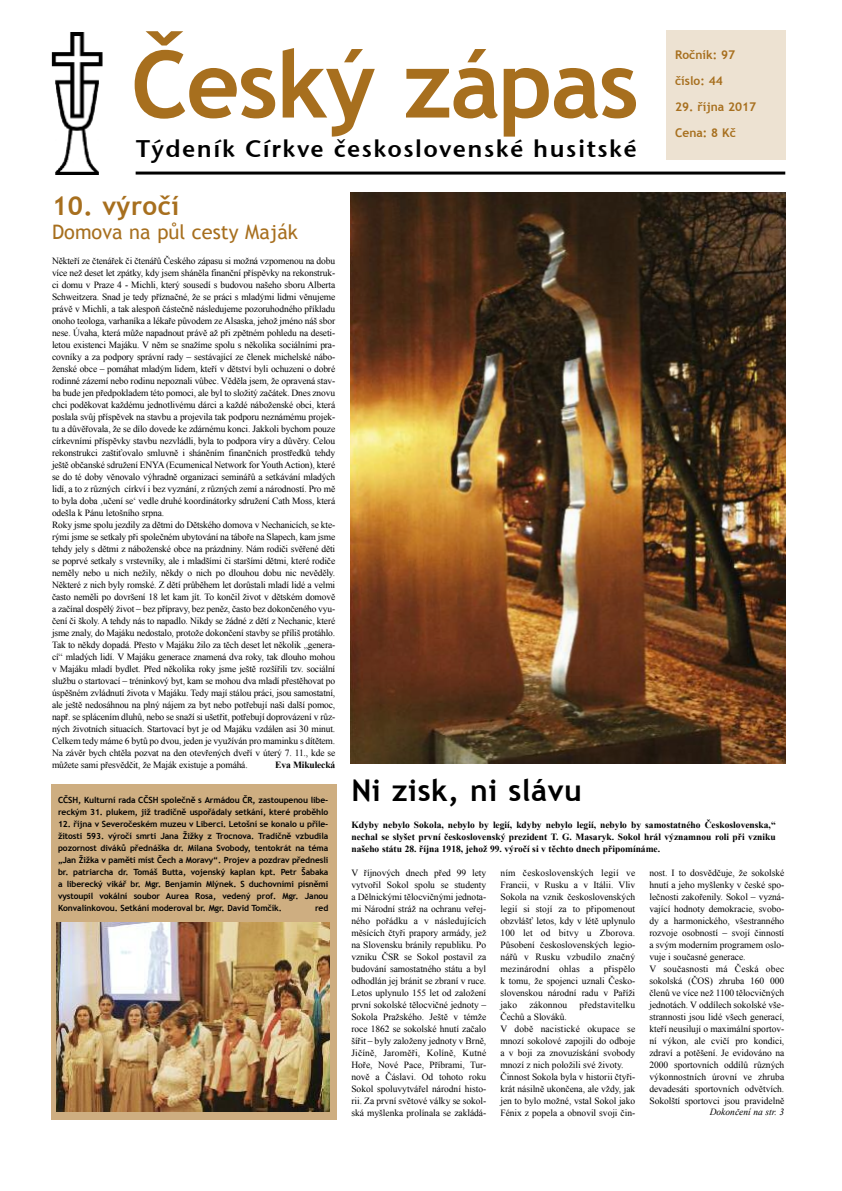
<style>
.page{position:relative;width:842px;height:1191px;background:#fff}
.page>*{position:absolute;margin:0;border:0;box-sizing:border-box;transform-origin:0 0}
.t1{font:700 93px "Trebuchet MS";letter-spacing:-.02em;color:#a76f1e}
.t2{font:700 30px "Trebuchet MS";letter-spacing:.02em;color:#000}
.t3{font:700 26px "Trebuchet MS";letter-spacing:.02em;color:#a76f1e}
.t4{font:24px "Stone Sans Sem ITCTT Semi";letter-spacing:.06em;color:#000}
.t5{font:20px "Trebuchet MS";color:#a76f1e}
.t6{font:700 12px/26px "Trebuchet MS";color:#a76f1e}
.t7{font:9.5px/12px "Times New Roman";letter-spacing:-.015em;color:#000}
.t8{font:700 9.5px/12px "Times New Roman";color:#000;text-align:justify}
.t9{font:9.5px "Times New Roman";letter-spacing:.015em;color:#000}
.t10{font:italic 9.5px "Times New Roman";color:#000}
.t11{font:700 8.5px/12px "Trebuchet MS";letter-spacing:-.01em;color:#000}
</style>
<div class="page">
<div style="left:51px;top:784px;width:285px;height:336px;background:#ceae81"></div>
<div style="left:666px;top:30px;width:119px;height:129px;background:#ede2d2"></div>
<hr style="left:136px;top:171px;width:649px;height:3px;background:#000">
<img style="left:51px;top:32px;width:52px;height:142px">
<img style="left:350px;top:193px;width:435px;height:570px">
<img style="left:57px;top:922px;width:273px;height:189px">
<h1 class="t1" style="left:131px;top:30px;width:509px">Český zápas</h1>
<h3 class="t4" style="left:136px;top:134px;width:502px">Týdeník Církve československé husitské</h3>
<h3 class="t3" style="left:52px;top:190px;width:129px">10. výročí</h3>
<h3 class="t5" style="left:52px;top:220px;width:247px">Domova na půl cesty Maják</h3>
<p class="t7" style="left:52px;top:255px;width:285px">Někteří ze čtenářek či čtenářů Českého zápasu si možná vzpomenou na dobu více než deset let zpátky, kdy jsem sháněla finanční příspěvky na rekonstruk&shy;ci domu v Praze 4 - Michli, který sousedí s budovou našeho sboru Alberta Schweitzera. Snad je tedy příznačné, že se práci s mladými lidmi věnujeme právě v Michli, a tak alespoň částečně následujeme pozoruhodného příkladu onoho teologa, varhaníka a lékaře původem ze Alsaska, jehož jméno náš sbor nese. Úvaha, která může napadnout právě až při zpětném pohledu na deseti&shy;letou existenci Majáku. V něm se snažíme spolu s několika sociálními pra&shy;covníky a za podpory správní rady – sestávající ze členek michelské nábo&shy;ženské obce – pomáhat mladým lidem, kteří v dětství byli ochuzeni o dobré rodinné zázemí nebo rodinu nepoznali vůbec. Věděla jsem, že opravená stav&shy;ba bude jen předpokladem této pomoci, ale byl to složitý začátek. Dnes znovu chci poděkovat každému jednotlivému dárci a každé náboženské obci, která poslala svůj příspěvek na stavbu a projevila tak podporu neznámému projek&shy;tu a důvěřovala, že se dílo dovede ke zdárnému konci. Jakkoli bychom pouze církevními příspěvky stavbu nezvládli, byla to podpora víry a důvěry. Celou rekonstrukci zaštiťovalo smluvně i sháněním finančních prostředků tehdy ještě občanské sdružení ENYA(Ecumenical Network for YouthAction), které se do té doby věnovalo výhradně organizaci seminářů a setkávání mladých lidí, a to z různých církví i bez vyznání, z různých zemí a národností. Pro mě to byla doba ‚učení se‘ vedle druhé koordinátorky sdružení Cath Moss, která odešla k Pánu letošního srpna.<br>Roky jsme spolu jezdily za dětmi do Dětského domova v Nechanicích, se kte&shy;rými jsme se setkaly při společném ubytování na táboře na Slapech, kam jsme tehdy jely s dětmi z náboženské obce na prázdniny. Nám rodiči svěřené děti se poprvé setkaly s vrstevníky, ale i mladšími či staršími dětmi, které rodiče neměly nebo u nich nežily, někdy o nich po dlouhou dobu nic nevěděly.<br>Některé z nich byly romské. Z dětí průběhem let dorůstali mladí lidé a velmi často neměli po dovršení 18 let kam jít. To končil život v dětském domově a začínal dospělý život – bez přípravy, bez peněz, často bez dokončeného vyu&shy;čení či školy. A tehdy nás to napadlo. Nikdy se žádné z dětí z Nechanic, které jsme znaly, do Majáku nedostalo, protože dokončení stavby se příliš protáhlo.<br>Tak to někdy dopadá. Přesto v Majáku žilo za těch deset let několik „genera&shy;cí“ mladých lidí. V Majáku generace znamená dva roky, tak dlouho mohou v Majáku mladí bydlet. Před několika roky jsme ještě rozšířili tzv. sociální službu o startovací – tréninkový byt, kam se mohou dva mladí přestěhovat po úspěšném zvládnutí života v Majáku. Tedy mají stálou práci, jsou samostatní, ale ještě nedosáhnou na plný nájem za byt nebo potřebují naši další pomoc, např. se splácením dluhů, nebo se snaží si ušetřit, potřebují doprovázení v růz&shy;ných životních situacích. Startovací byt je od Majáku vzdálen asi 30 minut.<br>Celkem tedy máme 6 bytů po dvou, jeden je využíván pro maminku s dítětem.<br>Na závěr bych chtěla pozvat na den otevřených dveří v úterý 7. 11., kde se můžete sami přesvědčit, že Maják existuje a pomáhá.</p>
<p class="t8" style="left:275px;top:759px;width:61px">Eva Mikulecká</p>
<p class="t6" style="left:675px;top:41px;width:61px">Ročník: 97 číslo: 44</p>
<p class="t6" style="left:675px;top:93px;width:83px">29. října 2017<br>Cena: 8 Kč</p>
<p class="t11" style="left:58px;top:793px;width:272px">CČSH, Kulturní rada CČSH společně s Armádou ČR, zastoupenou libe&shy;reckým 31. plukem, již tradičně uspořádaly setkání, které proběhlo</p>
<p class="t11" style="left:58px;top:817px;width:272px;text-align:justify">12. října v Severočeském muzeu v Liberci. Letošní se konalo u příle&shy;žitosti 593. výročí smrti Jana Žižky z Trocnova. Tradičně vzbudila pozornost diváků přednáška dr. Milana Svobody, tentokrát na téma „Jan Žižka v paměti míst Čech a Moravy“. Projev a pozdrav přednesli br. patriarcha dr. Tomáš Butta, vojenský kaplan kpt. Petr Šabaka a liberecký vikář br. Mgr. Benjamin Mlýnek. S duchovními písněmi vystoupil vokální soubor Aurea Rosa, vedený prof. Mgr. Janou Konvalinkovou. Setkání moderoval br. Mgr. David Tomčík.</p>
<p class="t11" style="left:315px;top:901px;width:15px">red</p>
<h2 class="t2" style="left:351px;top:772px;width:232px">Ni zisk, ni slávu</h2>
<p class="t8" style="left:351px;top:819px;width:426px">Kdyby nebylo Sokola, nebylo by legií, kdyby nebylo legií, nebylo by samostatného Československa,“ nechal se slyšet první československý prezident T. G. Masaryk. Sokol hrál významnou roli při vzniku našeho státu 28. října 1918, jehož 99. výročí si v těchto dnech připomínáme.</p>
<p class="t7" style="left:351px;top:867px;width:136px;text-align:justify">V říjnových dnech před 99 lety vytvořil Sokol spolu se studenty a Dělnickými tělocvičnými jednota&shy;mi Národní stráž na ochranu veřej&shy;ného pořádku a v následujících měsících čtyři prapory armády, jež na Slovensku bránily republiku. Po vzniku ČSR se Sokol postavil za budování samostatného státu a byl odhodlán jej bránit se zbraní v ruce.<br>Letos uplynulo 155 let od založení první sokolské tělocvičné jednoty – Sokola Pražského. Ještě v témže roce 1862 se sokolské hnutí začalo šířit – byly založeny jednoty v Brně, Jičíně, Jaroměři, Kolíně, Kutné Hoře, Nové Pace, Příbrami, Tur&shy;nově a Čáslavi. Od tohoto roku Sokol spoluvytvářel národní histo&shy;rii. Za první světové války se sokol&shy;ská myšlenka prolínala se zakládá-</p>
<p class="t7" style="left:500px;top:867px;width:136px;text-align:justify">ním československých legií ve Francii, v Rusku a v Itálii. Vliv Sokola na vznik československých legií si stojí za to připomenout obzvlášť letos, kdy v létě uplynulo 100 let od bitvy u Zborova.<br>Působení československých legio&shy;nářů v Rusku vzbudilo značný mezinárodní ohlas a přispělo k tomu, že spojenci uznali Česko&shy;slovenskou národní radu v Paříži jako</p>
<p class="t9" style="left:529px;top:1000px;width:39px">zákonnou</p>
<p class="t9" style="left:580px;top:1000px;width:57px">představitelku</p>
<p class="t7" style="left:500px;top:1011px;width:136px">Čechů a Slováků.<br>V době nacistické okupace se mnozí sokolové zapojili do odboje a v boji za znovuzískání svobody mnozí z nich položili své životy.<br>Činnost Sokola byla v historii čtyři&shy;krát násilně ukončena, ale vždy, jak jen to bylo možné, vstal Sokol jako<br>Fénix z popela a obnovil svoji čin-</p>
<p class="t7" style="left:649px;top:867px;width:136px">nost. I to dosvědčuje, že sokolské hnutí a jeho myšlenky v české spo&shy;lečnosti zakořenily. Sokol – vyzná&shy;vající hodnoty demokracie, svobo&shy;dy a harmonického, všestranného rozvoje osobností – svojí činností a svým moderním programem oslo&shy;vuje i současné generace.<br>V současnosti má Česká obec sokolská (ČOS) zhruba 160 000 členů ve více než 1100 tělocvičných jednotách. V oddílech sokolské vše&shy;strannosti jsou lidé všech generací, kteří neusilují o maximální sportov&shy;ní výkon, ale cvičí pro kondici, zdraví a potěšení. Je evidováno na 2000 sportovních oddílů různých výkonnostních úrovní ve zhruba devadesáti sportovních odvětvích.<br>Sokolští sportovci jsou pravidelně</p>
<p class="t10" style="left:710px;top:1106px;width:76px">Dokončení na str. 3</p>
</div>
